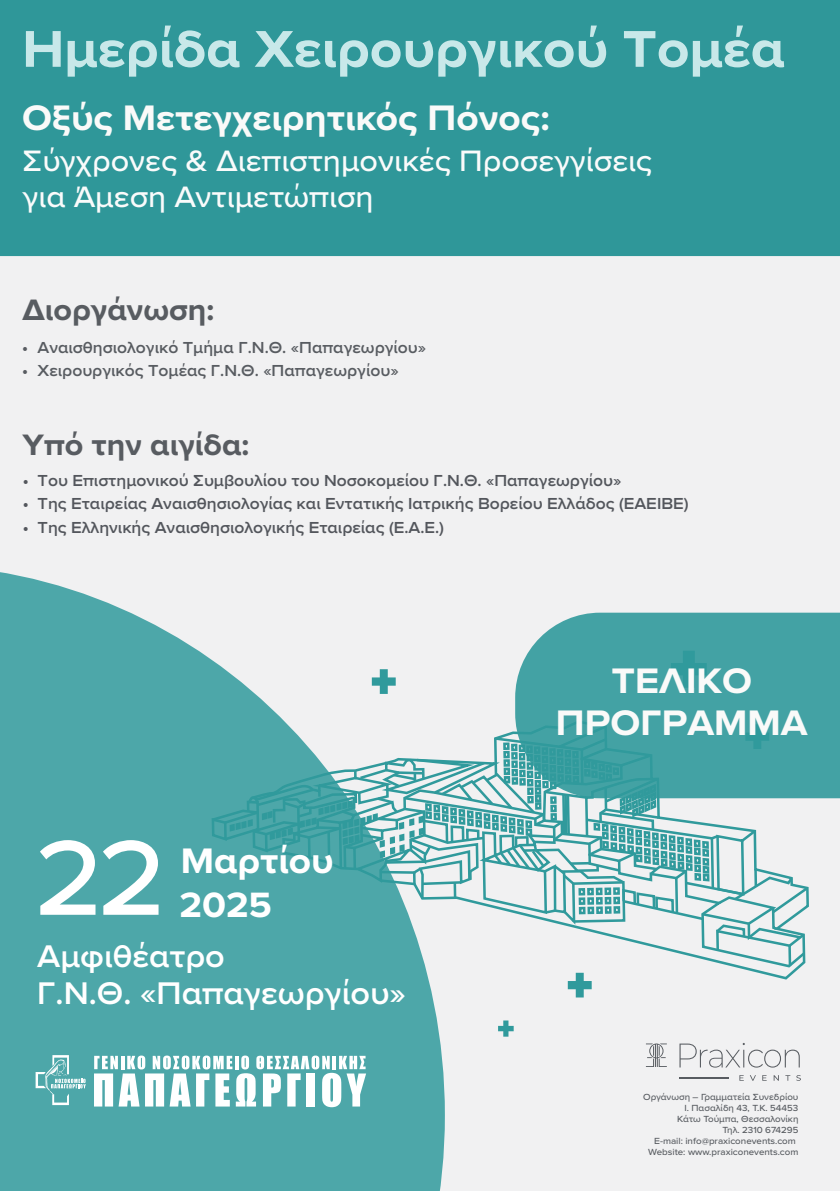
<style>
.page{position:relative;width:840px;height:1191px;background:#fff}
.page>*{position:absolute;margin:0;border:0;box-sizing:border-box;transform-origin:0 0}
.t1{font:500 110.2px "Proxima Nova Wide";color:#fff;scale:.96 1}
.t2{font:700 53.6px "Proxima Nova Wide";color:#c8e8e9;scale:.96 1}
.t3{font:700 36.8px/42.4px "Proxima Nova Wide";color:#fafaf9;text-align:center;scale:.96 1}
.t4{font:700 36.8px "Proxima Nova Wide";color:#fff;scale:.96 1}
.t5{font:700 36.4px "Proxima Nova Wide";color:#fff;scale:.96 1}
.t6{font:600 32.4px/37.2px "Proxima Nova Wide";color:#fff;scale:.96 1}
.t7{font:500 30.6px/36.6px "Proxima Nova Wide";color:#fafbfb;scale:.96 1}
.t8{font:700 30.6px "Proxima Nova Wide";color:#585c61;scale:.96 1}
.t9{font:600 16.6px "Proxima Nova Wide";color:#585c61;scale:.96 1}
.t10{font:500 9.2px/11px "Proxima Nova Wide";color:#585c61;text-align:right}
</style>
<div class="page">
<div style="left:0;top:0;width:839px;height:1191px;background:#f1f1f2"></div>
<div style="left:0;top:0;width:839px;height:256px;background:#2f9799"></div>
<hr style="left:678px;top:1077px;width:50px;height:2px;background:#585c61">
<svg style="left:645px;top:1043px;width:21px;height:24px"></svg>
<svg style="left:739px;top:1075px;width:4px;height:5px"></svg>
<svg style="left:750px;top:1075px;width:5px;height:5px"></svg>
<svg style="left:762px;top:1075px;width:4px;height:5px"></svg>
<svg style="left:773px;top:1075px;width:5px;height:5px"></svg>
<svg style="left:785px;top:1075px;width:4px;height:5px"></svg>
<svg style="left:796px;top:1075px;width:4px;height:5px"></svg>
<svg style="left:679px;top:1043px;width:120px;height:24px"></svg>
<svg style="left:498px;top:1020px;width:15px;height:16px"></svg>
<svg style="left:444px;top:731px;width:366px;height:266px"></svg>
<hr style="left:753px;top:869px;width:3px;height:17px;background:#309a9c">
<svg style="left:0;top:572px;width:444px;height:619px;fill:#4da7a9"></svg>
<svg style="left:36px;top:1055px;width:50px;height:50px;background:#70b8b9"></svg>
<svg style="left:94px;top:1055px;width:272px;height:52px"></svg>
<svg style="left:515px;top:612px;width:324px;height:186px;background:#48a4a6"></svg>
<h2 class="t2" style="left:22px;top:9px;width:795px">Ημερίδα Χειρουργικού Τομέα</h2>
<h3 class="t3" style="left:22px;top:96px;width:551px">Οξύς Μετεγχειρητικός Πόνος:</h3>
<h3 class="t7" style="left:23px;top:141px;width:657px">Σύγχρονες &amp; Διεπιστημονικές Προσεγγίσεις για Άμεση Αντιμετώπιση</h3>
<h3 class="t8" style="left:22px;top:287px;width:201px">Διοργάνωση:</h3>
<p class="t9" style="left:22px;top:335px;width:422px">• Αναισθησιολογικό Τμήμα Γ.Ν.Θ. «Παπαγεωργίου»</p>
<p class="t9" style="left:22px;top:358px;width:393px">• Χειρουργικός Τομέας Γ.Ν.Θ. «Παπαγεωργίου»</p>
<h3 class="t8" style="left:22px;top:421px;width:238px">Υπό την αιγίδα:</h3>
<p class="t9" style="left:22px;top:468px;width:625px">• Του Επιστημονικού Συμβουλίου του Νοσοκομείου Γ.Ν.Θ. «Παπαγεωργίου»</p>
<p class="t9" style="left:22px;top:491px;width:695px">• Tης Εταιρείας Αναισθησιολογίας και Εντατικής Ιατρικής Βορείου Ελλάδος (ΕΑΕΙΒΕ)</p>
<p class="t9" style="left:22px;top:515px;width:440px">• Της Ελληνικής Αναισθησιολογικής Εταιρείας (Ε.Α.Ε.)</p>
<h1 class="t1" style="left:35px;top:796px;width:137px">22</h1>
<h3 class="t4" style="left:181px;top:833px;width:160px">Μαρτίου</h3>
<h3 class="t5" style="left:179px;top:877px;width:97px">2025</h3>
<h3 class="t6" style="left:37px;top:936px;width:385px">Αμφιθέατρο<br>Γ.Ν.Θ. «Παπαγεωργίου»</h3>
<h3 class="t3" style="left:555px;top:658px;width:263px">ΤΕΛΙΚΟ<br>ΠΡΟΓΡΑΜΜΑ</h3>
<p class="t10" style="left:642px;top:1090px;width:157px">Οργάνωση – Γραμματεία Συνεδρίου<br>Ι. Πασαλίδη 43, Τ.Κ. 54453<br>Κάτω Τούμπα, Θεσσαλονίκη<br>Τηλ. 2310 674295<br>E-mail: info@praxiconevents.com<br>Website: www.praxiconevents.com</p>
</div>
